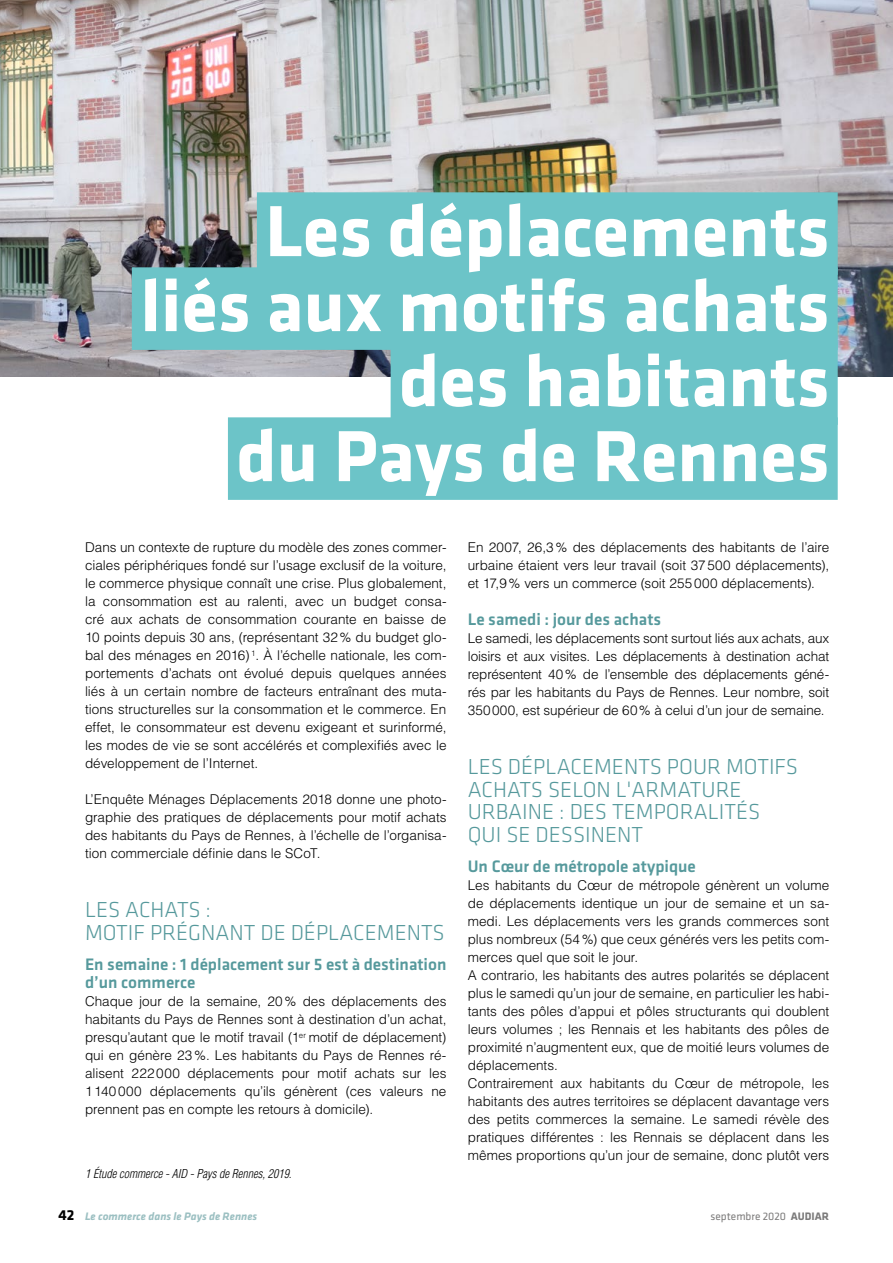
<style>
.page{position:relative;width:893px;height:1263px;background:#fff}
.page>*{position:absolute;margin:0;border:0;box-sizing:border-box;transform-origin:0 0}
.t1{font:700 75px/75px "Klavika";color:#fff;text-align:right}
.t2{font:300 22.5px/22.5px "Klavika";color:#56999c}
.t3{font:500 17.25px/18px "Klavika";color:#56999c}
.t4{font:300 13.5px/18px "Helvetica LT Std";color:#000;text-align:justify}
.t5{font:italic 300 condensed 12px "Helvetica LT Std";color:#000}
.t6{font:italic 700 11.25px "Klavika";color:#9cc0c2}
.t7{font:11.25px "Klavika";color:#7c7b7b}
.s1{font-style:normal;font-size:15px;color:#000}
.s2{font-weight:700}
</style>
<div class="page">
<img style="left:0;top:0;width:893px;height:376px">
<div style="left:257px;top:192px;width:581px;height:83px;background:#6cc4c8"></div>
<div style="left:132px;top:267px;width:706px;height:83px;background:#6cc4c8"></div>
<div style="left:391px;top:342px;width:447px;height:83px;background:#6cc4c8"></div>
<div style="left:228px;top:417px;width:610px;height:83px;background:#6cc4c8"></div>
<h1 class="t1" style="left:140px;top:195px;width:690px">Les déplacements liés aux motifs achats des habitants<br>du Pays de Rennes</h1>
<p class="t4" style="left:85px;top:538px;width:363px">Dans un contexte de rupture du modèle des zones commer&shy;ciales périphériques fondé sur l’usage exclusif de la voiture, le commerce physique connaît une crise. Plus globalement, la consommation est au ralenti, avec un budget consa&shy;cré aux achats de consommation courante en baisse de 10 points depuis 30 ans, (représentant 32% du budget glo&shy;bal des ménages en 2016) <sup>1</sup>. À l’échelle nationale, les com&shy;portements d’achats ont évolué depuis quelques années liés à un certain nombre de facteurs entraînant des muta&shy;tions structurelles sur la consommation et le commerce. En effet, le consommateur est devenu exigeant et surinformé, les modes de vie se sont accélérés et complexifiés avec le développement de l’Internet.</p>
<p class="t4" style="left:85px;top:790px;width:363px">L’Enquête Ménages Déplacements 2018 donne une photo&shy;graphie des pratiques de déplacements pour motif achats des habitants du Pays de Rennes, à l’échelle de l’organisa&shy;tion commerciale définie dans le SCoT.</p>
<h2 class="t2" style="left:85px;top:899px;width:361px">LES ACHATS :<br>MOTIF PRÉGNANT DE DÉPLACEMENTS</h2>
<p class="t3" style="left:85px;top:956px;width:363px">En semaine : 1 déplacement sur 5 est à destination d’un commerce</p>
<p class="t4" style="left:85px;top:992px;width:363px">Chaque jour de la semaine, 20% des déplacements des habitants du Pays de Rennes sont à destination d’un achat, presqu’autant que le motif travail (1<sup>er</sup> motif de déplacement) qui en génère 23%. Les habitants du Pays de Rennes ré&shy;alisent 222000 déplacements pour motif achats sur les 1140000 déplacements qu’ils génèrent (ces valeurs ne prennent pas en compte les retours à domicile).</p>
<p class="t5" style="left:85px;top:1166px;width:208px">1 Étude commerce - AID - Pays de Rennes, 2019.</p>
<p class="t4" style="left:468px;top:538px;width:363px">En 2007, 26,3% des déplacements des habitants de l’aire urbaine étaient vers leur travail (soit 37500 déplacements), et 17,9% vers un commerce (soit 255000 déplacements).</p>
<p class="t3" style="left:468px;top:611px;width:195px">Le samedi : jour des achats</p>
<p class="t4" style="left:468px;top:629px;width:363px">Le samedi, les déplacements sont surtout liés aux achats, aux loisirs et aux visites. Les déplacements à destination achat représentent 40% de l’ensemble des déplacements géné&shy;rés par les habitants du Pays de Rennes. Leur nombre, soit 350000, est supérieur de 60% à celui d’un jour de semaine.</p>
<h2 class="t2" style="left:468px;top:756px;width:332px">LES DÉPLACEMENTS POUR MOTIFS<br>ACHATS SELON L'ARMATURE<br>URBAINE : DES TEMPORALITÉS<br>QUI SE DESSINENT</h2>
<p class="t3" style="left:468px;top:858px;width:230px">Un Cœur de métropole atypique</p>
<p class="t4" style="left:468px;top:876px;width:363px;text-align:left">Les habitants du Cœur de métropole génèrent un volume de déplacements identique un jour de semaine et un sa&shy;medi. Les déplacements vers les grands commerces sont plus nombreux (54%) que ceux générés vers les petits com&shy;merces quel que soit le jour.<br>A contrario, les habitants des autres polarités se déplacent plus le samedi qu’un jour de semaine, en particulier les habi&shy;tants des pôles d’appui et pôles structurants qui doublent leurs volumes ; les Rennais et les habitants des pôles de proximité n’augmentent eux, que de moitié leurs volumes de déplacements.<br>Contrairement aux habitants du Cœur de métropole, les habitants des autres territoires se déplacent davantage vers des petits commerces la semaine. Le samedi révèle des pratiques différentes : les Rennais se déplacent dans les mêmes proportions qu’un jour de semaine, donc plutôt vers</p>
<p class="t6" style="left:58px;top:1210px;width:200px"><span class="s1">42</span> Le commerce dans le Pays de Rennes</p>
<p class="t7" style="left:710px;top:1210px;width:120px">septembre 2020 <span class="s2">AUDIAR</span></p>
</div>
